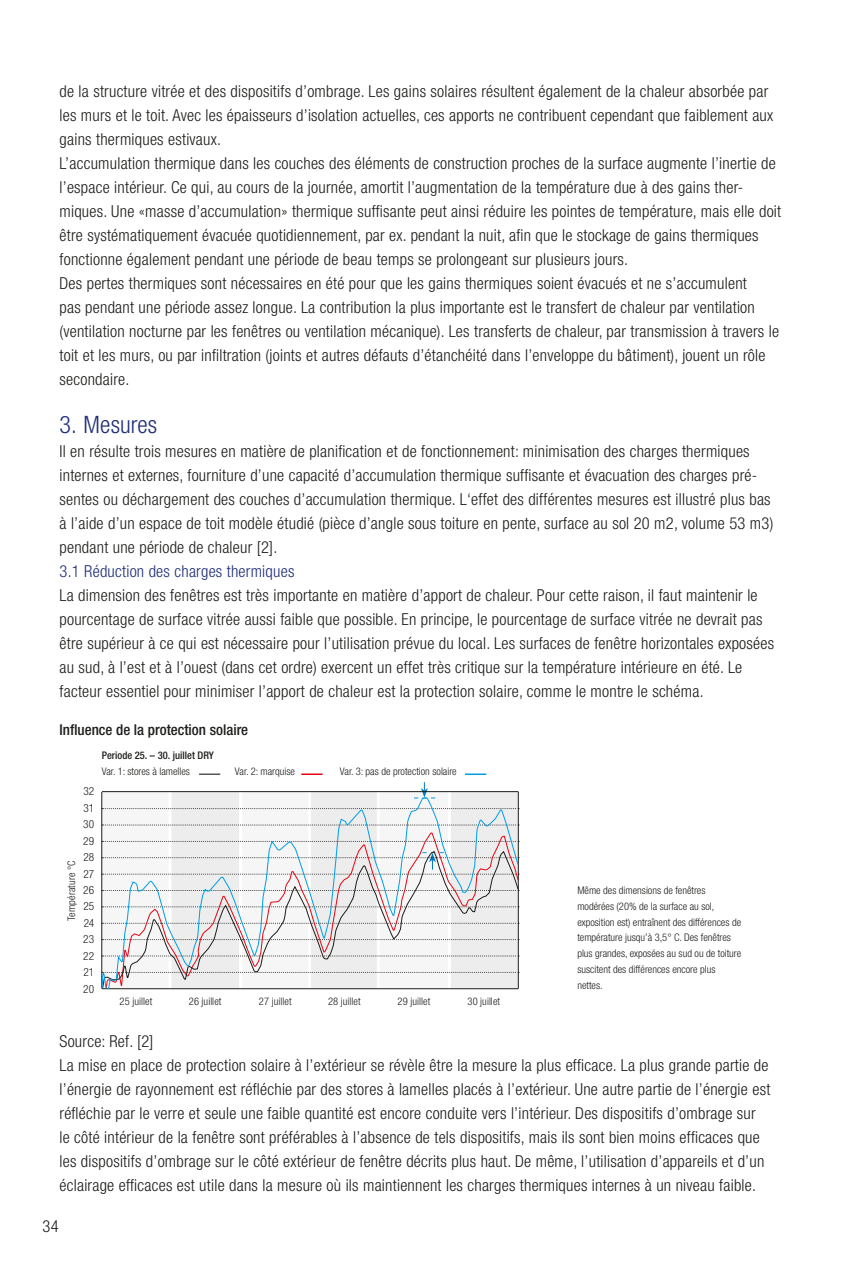
<style>
.page{position:relative;width:842px;height:1263px;background:#fff}
.page>*{position:absolute;margin:0;border:0;box-sizing:border-box;transform-origin:0 0}
.t1{font:300 condensed 24px "Helvetica Neue LT Std";letter-spacing:.005em;color:#1f2f78}
.t2{font:300 condensed 16.5px/24px "Helvetica Neue LT Std";letter-spacing:.015em;color:#1d1d1b}
.t3{font:300 condensed 16.5px "Helvetica Neue LT Std";letter-spacing:.015em;color:#1f2f78}
.t4{font:500 condensed 15px "Helvetica Neue LT Std";color:#1d1d1b}
.t5{font:300 condensed 11.25px/16.5px "Helvetica Neue LT Std";letter-spacing:.015em;color:#1d1d1b;text-align:justify}
.t6{font:300 condensed 10.5px/15.8px "Helvetica Neue LT Std";color:#1d1d1b}
.t7{font:500 condensed 10.5px "Helvetica Neue LT Std";color:#1d1d1b}
</style>
<div class="page">
<div style="left:102px;top:791px;width:68px;height:198px;background:#f6f6f6"></div>
<div style="left:171px;top:791px;width:69px;height:198px;background:linear-gradient(to right,#ededed,#ededed)"></div>
<div style="left:241px;top:791px;width:68px;height:198px;background:linear-gradient(to right,#f6f6f6,#f6f6f6)"></div>
<div style="left:310px;top:791px;width:69px;height:198px;background:linear-gradient(to right,#ededed,#ededed)"></div>
<div style="left:449px;top:791px;width:69px;height:198px;background:linear-gradient(to right,#ededed,#ededed)"></div>
<hr style="left:199px;top:773px;width:21px;height:2px;background:#575756">
<hr style="left:301px;top:773px;width:22px;height:2px;background:#e30614">
<hr style="left:465px;top:773px;width:21px;height:2px;background:#009fe3">
<hr style="left:102px;top:792px;width:1px;height:197px;background:#1d1d1b">
<hr style="left:169px;top:792px;width:3px;height:200px;background:#fff">
<hr style="left:239px;top:792px;width:3px;height:201px;background:#fff">
<hr style="left:308px;top:792px;width:3px;height:201px;background:#fff">
<hr style="left:377px;top:792px;width:3px;height:201px;background:#fff">
<hr style="left:448px;top:792px;width:3px;height:201px;background:#fff">
<hr style="left:518px;top:792px;width:1px;height:197px;background:#1d1d1b">
<svg style="left:414px;top:782px;width:21px;height:15px"></svg>
<hr style="left:102px;top:791px;width:416px;height:1px;background:#1d1d1b">
<svg style="left:108px;top:797px;width:411px;height:175px"></svg>
<svg style="left:101px;top:972px;width:418px;height:18px"></svg>
<p class="t2" style="left:60px;top:79px;width:723px">de la structure vitrée et des dispositifs d’ombrage. Les gains solaires résultent également de la chaleur absorbée par les murs et le toit. Avec les épaisseurs d’isolation actuelles, ces apports ne contribuent cependant que faiblement aux gains thermiques estivaux.<br>L’accumulation thermique dans les couches des éléments de construction proches de la surface augmente l’inertie de l’espace intérieur. Ce qui, au cours de la journée, amortit l’augmentation de la température due à des gains ther&shy;miques. Une «masse d’accumulation» thermique suffisante peut ainsi réduire les pointes de température, mais elle doit être systématiquement évacuée quotidiennement, par ex. pendant la nuit, afin que le stockage de gains thermiques fonctionne également pendant une période de beau temps se prolongeant sur plusieurs jours.<br>Des pertes thermiques sont nécessaires en été pour que les gains thermiques soient évacués et ne s’accumulent<br>pas pendant une période assez longue. La contribution la plus importante est le transfert de chaleur par ventilation (ventilation nocturne par les fenêtres ou ventilation mécanique). Les transferts de chaleur, par transmission à travers le toit et les murs, ou par infiltration (joints et autres défauts d’étanchéité dans l’enveloppe du bâtiment), jouent un rôle secondaire.</p>
<h1 class="t1" style="left:60px;top:411px;width:99px">3. Mesures</h1>
<p class="t2" style="left:60px;top:439px;width:715px">Il en résulte trois mesures en matière de planification et de fonctionnement: minimisation des charges thermiques internes et externes, fourniture d’une capacité d’accumulation thermique suffisante et évacuation des charges pré&shy;sentes ou déchargement des couches d’accumulation thermique. L‘effet des différentes mesures est illustré plus bas à l’aide d’un espace de toit modèle étudié (pièce d’angle sous toiture en pente, surface au sol 20 m2, volume 53 m3) pendant une période de chaleur [2].</p>
<p class="t3" style="left:60px;top:562px;width:236px">3.1 Réduction des charges thermiques</p>
<p class="t2" style="left:60px;top:583px;width:716px">La dimension des fenêtres est très importante en matière d’apport de chaleur. Pour cette raison, il faut maintenir le pourcentage de surface vitrée aussi faible que possible. En principe, le pourcentage de surface vitrée ne devrait pas être supérieur à ce qui est nécessaire pour l’utilisation prévue du local. Les surfaces de fenêtre horizontales exposées au sud, à l’est et à l’ouest (dans cet ordre) exercent un effet très critique sur la température intérieure en été. Le facteur essentiel pour minimiser l’apport de chaleur est la protection solaire, comme le montre le schéma.</p>
<p class="t4" style="left:60px;top:721px;width:190px">Influence de la protection solaire</p>
<p class="t7" style="left:102px;top:749px;width:114px">Periode 25. – 30. juillet DRY</p>
<p class="t6" style="left:102px;top:763px;width:90px">Var. 1: stores à lamelles</p>
<p class="t6" style="left:235px;top:763px;width:62px">Var. 2: marquise</p>
<p class="t6" style="left:340px;top:763px;width:118px">Var. 3: pas de protection solaire</p>
<p class="t5" style="left:83px;top:783px;width:13px">32<br>31<br>30<br>29<br>28<br>27<br>26<br>25<br>24<br>23<br>22<br>21<br>20</p>
<p class="t6" style="left:64px;top:921px;width:62px;rotate:-90deg">Température °C</p>
<p class="t6" style="left:577px;top:882px;width:165px">Même des dimensions de fenêtres modérées (20% de la surface au sol, exposition est) entraînent des différences de température jusqu’à 3,5° C. Des fenêtres plus grandes, exposées au sud ou de toiture suscitent des différences encore plus nettes.</p>
<p class="t6" style="left:120px;top:993px;width:34px">25 juillet</p>
<p class="t6" style="left:189px;top:993px;width:34px">26 juillet</p>
<p class="t6" style="left:259px;top:993px;width:34px">27 juillet</p>
<p class="t6" style="left:328px;top:993px;width:34px">28 juillet</p>
<p class="t6" style="left:398px;top:993px;width:34px">29 juillet</p>
<p class="t6" style="left:467px;top:993px;width:34px">30 juillet</p>
<p class="t2" style="left:60px;top:1029px;width:712px">Source: Ref. [2]<br>La mise en place de protection solaire à l’extérieur se révèle être la mesure la plus efficace. La plus grande partie de l’énergie de rayonnement est réfléchie par des stores à lamelles placés à l’extérieur. Une autre partie de l’énergie est réfléchie par le verre et seule une faible quantité est encore conduite vers l’intérieur. Des dispositifs d’ombrage sur<br>le côté intérieur de la fenêtre sont préférables à l’absence de tels dispositifs, mais ils sont bien moins efficaces que les dispositifs d’ombrage sur le côté extérieur de fenêtre décrits plus haut. De même, l’utilisation d’appareils et d’un éclairage efficaces est utile dans la mesure où ils maintiennent les charges thermiques internes à un niveau faible.</p>
<p class="t2" style="left:43px;top:1214px;width:18px">34</p>
</div>
